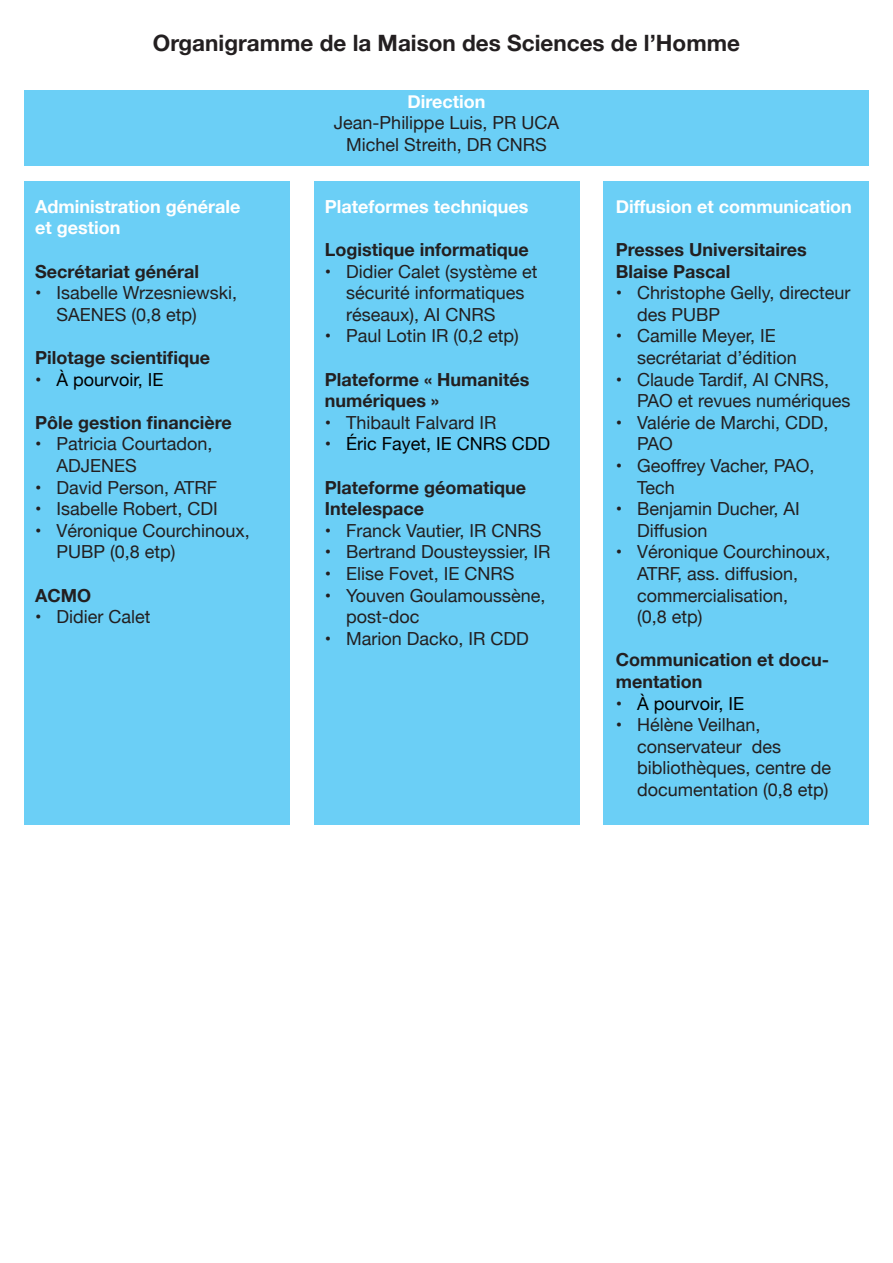
<style>
.page{position:relative;width:893px;height:1263px;background:#fff}
.page>*{position:absolute;margin:0;border:0;box-sizing:border-box;transform-origin:0 0}
.t1{font:700 22.5px "Helvetica Neue";color:#231f20}
.Style_de_paragraphe{font:18px/21.6px "Helvetica Neue";color:#231f20}
.t2{font:700 18px/21.6px "Helvetica Neue";color:#231f20}
.t3{font:700 18px/21.6px "Helvetica Neue";color:#fff}
.Style_de_paragraphe-2{font:18px "Helvetica Neue";color:#000}
.s1{color:#231f20}
.s2{font-weight:700;color:#fff}
</style>
<div class="page">
<div style="left:603px;top:182px;width:266px;height:643px;background:#6bcff6"></div>
<div style="left:314px;top:182px;width:265px;height:643px;background:#6bcff6"></div>
<div style="left:24px;top:90px;width:845px;height:75px;background:#6bcff6"></div>
<div style="left:24px;top:182px;width:266px;height:643px;background:#6bcff6"></div>
<p class="t1" style="left:153px;top:26px;width:589px">Organigramme de la Maison des Sciences de l’Homme</p>
<p class="t3" style="left:35px;top:196px;width:207px">Administration générale et gestion</p>
<p class="t2" style="left:35px;top:261px;width:165px">Secrétariat général</p>
<p class="Style_de_paragraphe" style="left:57px;top:283px;width:182px;text-indent:-21px">• Isabelle Wrzesniewski,<br>SAENES (0,8 etp)</p>
<p class="t2" style="left:35px;top:347px;width:176px">Pilotage scientifique</p>
<p class="Style_de_paragraphe-2" style="left:35px;top:366px;width:130px"><span class="s1">•</span> À pourvoir, IE</p>
<p class="t2" style="left:35px;top:412px;width:198px">Pôle gestion financière</p>
<p class="Style_de_paragraphe" style="left:57px;top:434px;width:158px;text-indent:-21px">• Patricia Courtadon,<br>ADJENES</p>
<p class="Style_de_paragraphe" style="left:35px;top:477px;width:183px">• David Person, ATRF</p>
<p class="Style_de_paragraphe" style="left:35px;top:499px;width:184px">• Isabelle Robert, CDI</p>
<p class="Style_de_paragraphe" style="left:57px;top:521px;width:195px;text-indent:-21px">• Véronique Courchinoux,<br>PUBP (0,8 etp)</p>
<p class="t2" style="left:35px;top:585px;width:57px">ACMO</p>
<p class="Style_de_paragraphe" style="left:35px;top:607px;width:117px">• Didier Calet</p>
<p class="Style_de_paragraphe" style="left:334px;top:91px;width:227px;text-align:center"><span class="s2">Direction<br></span>Jean-Philippe Luis, PR UCA</p>
<p class="Style_de_paragraphe" style="left:346px;top:135px;width:202px">Michel Streith, DR CNRS</p>
<p class="t3" style="left:325px;top:196px;width:205px">Plateformes techniques</p>
<p class="t2" style="left:325px;top:239px;width:205px">Logistique informatique</p>
<p class="Style_de_paragraphe" style="left:346px;top:261px;width:193px;text-indent:-21px">• Didier Calet (système et sécurité informatiques réseaux), AI CNRS</p>
<p class="Style_de_paragraphe" style="left:325px;top:326px;width:195px">• Paul Lotin IR (0,2 etp)</p>
<p class="t2" style="left:325px;top:369px;width:206px">Plateforme « Humanités numériques »</p>
<p class="Style_de_paragraphe" style="left:325px;top:413px;width:173px">• Thibault Falvard IR</p>
<p class="Style_de_paragraphe-2" style="left:325px;top:431px;width:227px"><span class="s1">•</span> Éric Fayet, IE CNRS CDD</p>
<p class="t2" style="left:325px;top:477px;width:203px">Plateforme géomatique</p>
<p class="t2" style="left:325px;top:498px;width:101px">Intelespace</p>
<p class="Style_de_paragraphe" style="left:325px;top:521px;width:218px">• Franck Vautier, IR CNRS</p>
<p class="Style_de_paragraphe" style="left:325px;top:542px;width:227px">• Bertrand Dousteyssier, IR</p>
<p class="Style_de_paragraphe" style="left:325px;top:564px;width:191px">• Elise Fovet, IE CNRS</p>
<p class="Style_de_paragraphe" style="left:346px;top:585px;width:201px;text-indent:-21px">• Youven Goulamoussène, post-doc</p>
<p class="Style_de_paragraphe" style="left:325px;top:629px;width:205px">• Marion Dacko, IR CDD</p>
<p class="t3" style="left:616px;top:196px;width:238px">Diffusion et communication</p>
<p class="t2" style="left:616px;top:239px;width:192px">Presses Universitaires<br>Blaise Pascal</p>
<p class="Style_de_paragraphe" style="left:637px;top:283px;width:215px;text-indent:-21px">• Christophe Gelly, directeur des PUBP</p>
<p class="Style_de_paragraphe" style="left:637px;top:326px;width:161px;text-indent:-21px">• Camille Meyer, IE secrétariat d’édition</p>
<p class="Style_de_paragraphe" style="left:637px;top:369px;width:215px;text-indent:-21px">• Claude Tardif, AI CNRS,<br>PAO et revues numériques</p>
<p class="Style_de_paragraphe" style="left:637px;top:413px;width:193px;text-indent:-21px">• Valérie de Marchi, CDD,<br>PAO</p>
<p class="Style_de_paragraphe" style="left:637px;top:456px;width:179px;text-indent:-21px">• Geoffrey Vacher, PAO,<br>Tech</p>
<p class="Style_de_paragraphe" style="left:637px;top:499px;width:164px;text-indent:-21px">• Benjamin Ducher, AI<br>Diffusion</p>
<p class="Style_de_paragraphe" style="left:637px;top:542px;width:195px;text-indent:-21px">• Véronique Courchinoux,<br>ATRF, ass. diffusion, commercialisation,<br>(0,8 etp)</p>
<p class="t2" style="left:616px;top:650px;width:215px">Communication et docu&shy;mentation</p>
<p class="Style_de_paragraphe-2" style="left:616px;top:690px;width:130px"><span class="s1">•</span> À pourvoir, IE</p>
<p class="Style_de_paragraphe" style="left:637px;top:715px;width:196px;text-indent:-21px">• Hélène Veilhan, conservateur des bibliothèques, centre de documentation (0,8 etp)</p>
</div>
